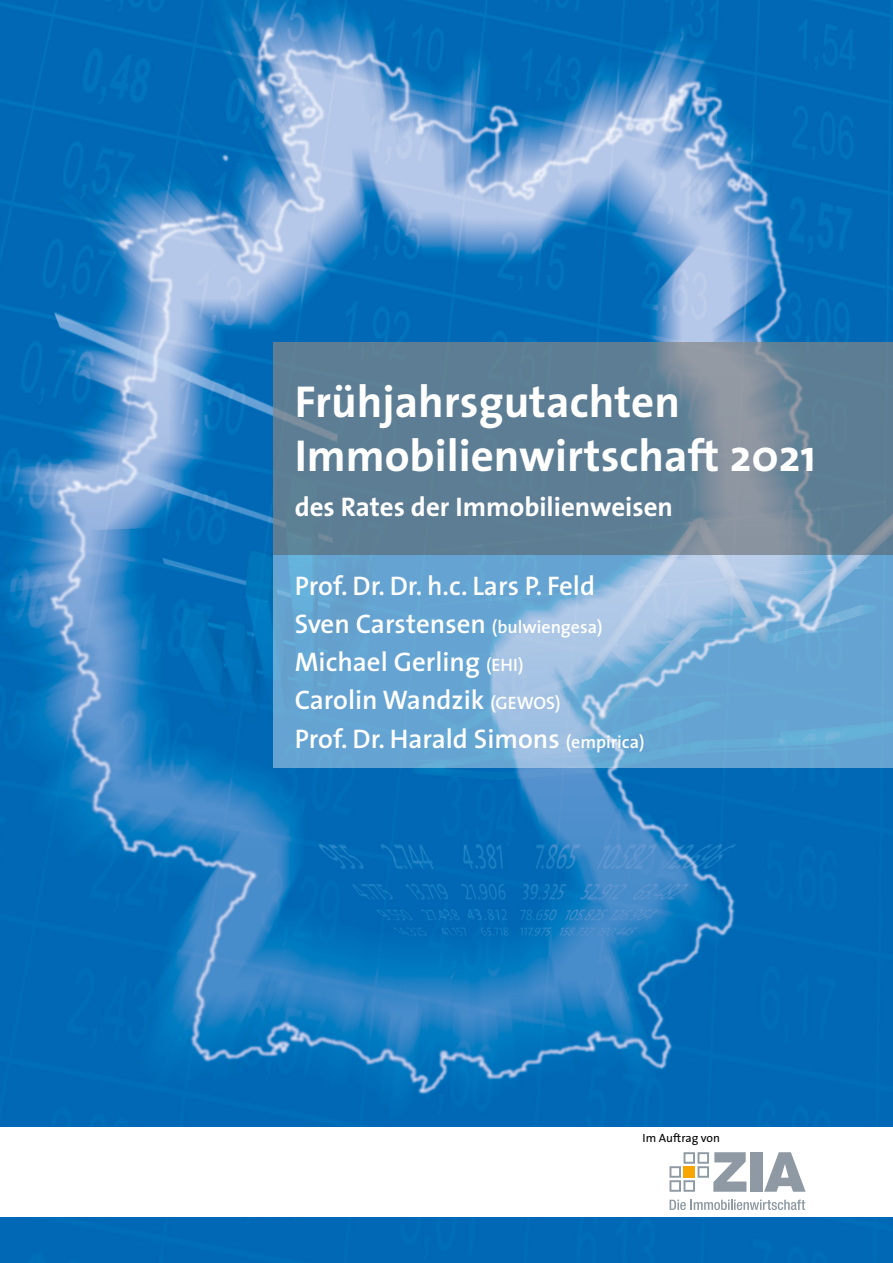
<style>
.page{position:relative;width:893px;height:1263px;background:#fff}
.page>*{position:absolute;margin:0;border:0;box-sizing:border-box;transform-origin:0 0}
.t1{font:700 45px/54px "The Sans";color:#fff}
.t2{font:600 27px "The Sans";color:#fff}
.t3{font:700 27px "The Sans";color:#fff}
.t4{font:12px "The Sans";color:#000}
.s1{font-size:18px}
</style>
<div class="page">
<img style="left:0;top:0;width:893px;height:1263px">
<svg style="left:273px;top:342px;width:620px;height:213px;background:#648196"></svg>
<svg style="left:273px;top:555px;width:620px;height:212px;background:#76add6"></svg>
<div style="left:0;top:1127px;width:893px;height:89px;background:#fff"></div>
<svg style="left:764px;top:1152px;width:42px;height:40px"></svg>
<div style="left:750px;top:1152px;width:12px;height:40px;background:#8e99a3"></div>
<svg style="left:669px;top:1152px;width:77px;height:40px"></svg>
<svg style="left:670px;top:1199px;width:135px;height:11px"></svg>
<p class="t1" style="left:295px;top:374px;width:523px">Frühjahrsgutachten<br>Immobilienwirtschaft 2021</p>
<p class="t3" style="left:295px;top:485px;width:380px">des Rates der Immobilienweisen</p>
<p class="t2" style="left:295px;top:563px;width:302px">Prof. Dr. Dr. h.c. Lars P. Feld</p>
<p class="t2" style="left:295px;top:601px;width:309px">Sven Carstensen <span class="s1">(bulwiengesa)</span></p>
<p class="t2" style="left:295px;top:639px;width:230px">Michael Gerling <span class="s1">(EHI)</span></p>
<p class="t2" style="left:295px;top:678px;width:267px">Carolin Wandzik <span class="s1">(GEWOS)</span></p>
<p class="t2" style="left:295px;top:716px;width:351px">Prof. Dr. Harald Simons <span class="s1">(empirica)</span></p>
<p class="t4" style="left:642px;top:1128px;width:79px">Im Auftrag von</p>
</div>
